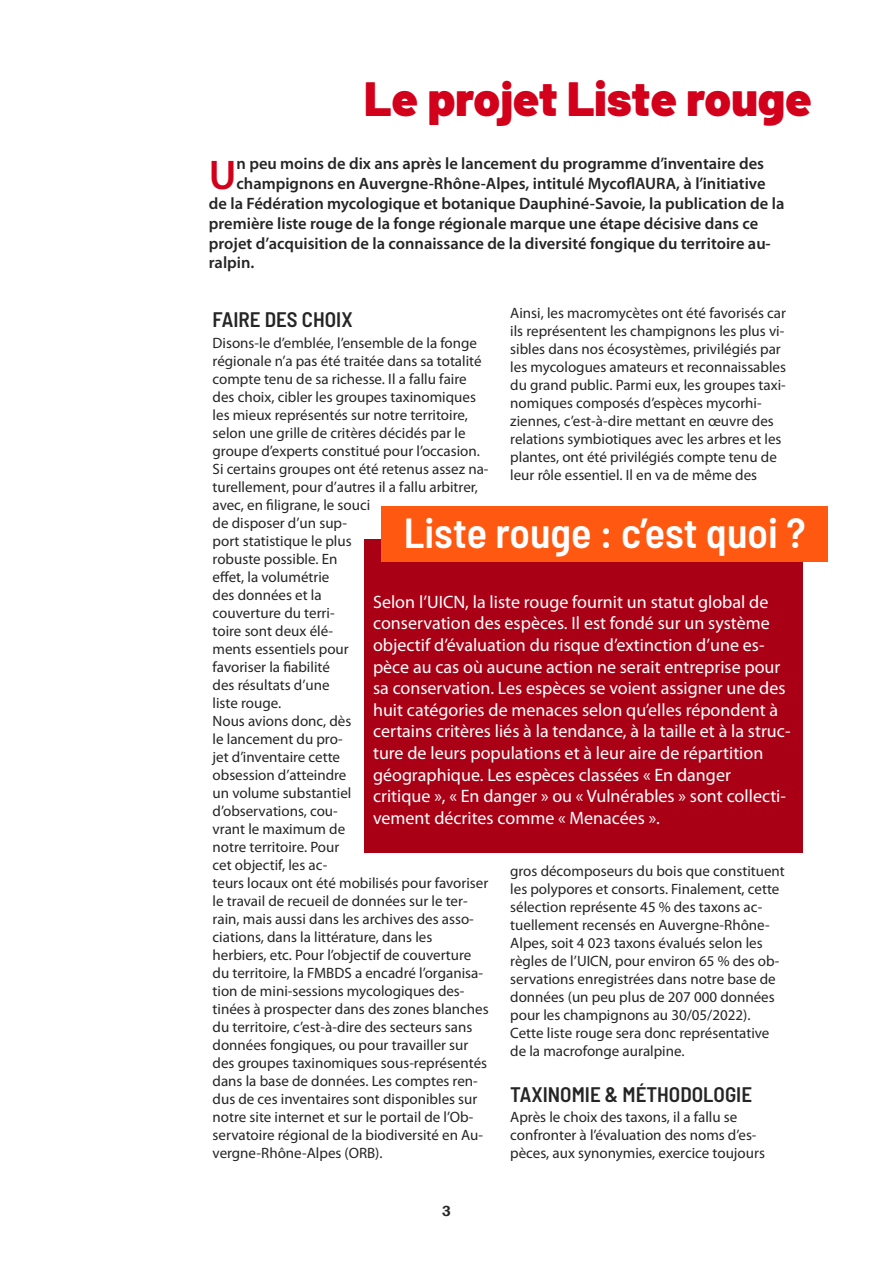
<style>
.page{position:relative;width:893px;height:1263px;background:#fff}
.page>*{position:absolute;margin:0;border:0;box-sizing:border-box;transform-origin:0 0}
.t1{font:900 48px "Barlow";color:#d3001b}
.t2{font:600 semi-condensed 42px "Barlow";color:#fff}
.t3{font:600 41.7px "Myriad Pro";color:#d3001b}
.t4{font:600 semi-condensed 21px "Barlow";color:#262526}
.t5{font:18px/21.6px "Myriad Pro";color:#fff}
.t6{font:600 16.5px "Myriad Pro";color:#262526}
.t7{font:15px/18px "Myriad Pro";color:#262526}
.t8{font:600 15px "Franklin Gothic";color:#262526}
</style>
<div class="page">
<div style="left:364px;top:539px;width:438px;height:313px;background:#a90016"></div>
<div style="left:381px;top:506px;width:447px;height:56px;background:#ff5911"></div>
<h1 class="t1" style="left:364px;top:81px;width:449px">Le projet Liste rouge</h1>
<h3 class="t3" style="left:209px;top:159px;width:29px">U</h3>
<p class="t6" style="left:236px;top:157px;width:529px">n peu moins de dix ans après le lancement du programme d’inventaire des</p>
<p class="t6" style="left:236px;top:177px;width:531px">champignons en Auvergne-Rhône-Alpes, intitulé MycoflAURA, à l’initiative</p>
<p class="t6" style="left:209px;top:197px;width:577px">de la Fédération mycologique et botanique Dauphiné-Savoie, la publication de la</p>
<p class="t6" style="left:209px;top:217px;width:551px">première liste rouge de la fonge régionale marque une étape décisive dans ce</p>
<p class="t6" style="left:209px;top:237px;width:563px">projet d’acquisition de la connaissance de la diversité fongique du territoire au-</p>
<p class="t6" style="left:209px;top:256px;width:47px">ralpin.</p>
<p class="t7" style="left:510px;top:304px;width:277px">Ainsi, les macromycètes ont été favorisés car ils représentent les champignons les plus vi&shy;sibles dans nos écosystèmes, privilégiés par les mycologues amateurs et reconnaissables du grand public. Parmi eux, les groupes taxi&shy;nomiques composés d’espèces mycorhi&shy;ziennes, c’est-à-dire mettant en œuvre des relations symbiotiques avec les arbres et les plantes, ont été privilégiés compte tenu de leur rôle essentiel. Il en va de même des</p>
<h3 class="t4" style="left:213px;top:312px;width:142px">FAIRE DES CHOIX</h3>
<p class="t7" style="left:213px;top:334px;width:278px">Disons-le d’emblée, l’ensemble de la fonge régionale n’a pas été traitée dans sa totalité compte tenu de sa richesse. Il a fallu faire des choix, cibler les groupes taxinomiques les mieux représentés sur notre territoire, selon une grille de critères décidés par le groupe d’experts constitué pour l’occasion.<br>Si certains groupes ont été retenus assez na&shy;turellement, pour d’autres il a fallu arbitrer, avec, en filigrane, le souci<br>de disposer d’un sup-<br>port statistique le plus<br>robuste possible. En<br>effet, la volumétrie<br>des données et la<br>couverture du terri-<br>toire sont deux élé-<br>ments essentiels pour<br>favoriser la fiabilité<br>des résultats d’une<br>liste rouge.<br>Nous avions donc, dès<br>le lancement du pro-<br>jet d’inventaire cette<br>obsession d’atteindre<br>un volume substantiel<br>d’observations, cou-<br>vrant le maximum de<br>notre territoire. Pour<br>cet objectif, les ac-<br>teurs locaux ont été mobilisés pour favoriser le travail de recueil de données sur le ter&shy;rain, mais aussi dans les archives des asso&shy;ciations, dans la littérature, dans les herbiers, etc. Pour l’objectif de couverture du territoire, la FMBDS a encadré l’organisa&shy;tion de mini-sessions mycologiques des&shy;tinées à prospecter dans des zones blanches du territoire, c’est-à-dire des secteurs sans données fongiques, ou pour travailler sur des groupes taxinomiques sous-représentés dans la base de données. Les comptes ren&shy;dus de ces inventaires sont disponibles sur notre site internet et sur le portail de l’Ob&shy;servatoire régional de la biodiversité en Au&shy;vergne-Rhône-Alpes (ORB).</p>
<h2 class="t2" style="left:404px;top:518px;width:403px">Liste rouge : cíest quoi ?</h2>
<p class="t5" style="left:373px;top:591px;width:419px">Selon l’UICN, la liste rouge fournit un statut global de conservation des espèces. Il est fondé sur un système objectif d’évaluation du risque d’extinction d’une es&shy;pèce au cas où aucune action ne serait entreprise pour sa conservation. Les espèces se voient assigner une des huit catégories de menaces selon qu’elles répondent à certains critères liés à la tendance, à la taille et à la struc&shy;ture de leurs populations et à leur aire de répartition géographique. Les espèces classées « En danger critique », « En danger » ou « Vulnérables » sont collecti&shy;vement décrites comme « Menacées ».</p>
<p class="t7" style="left:510px;top:862px;width:276px">gros décomposeurs du bois que constituent les polypores et consorts. Finalement, cette sélection représente 45 % des taxons ac&shy;tuellement recensés en Auvergne-Rhône-Alpes, soit 4 023 taxons évalués selon les règles de l’UICN, pour environ 65 % des ob&shy;servations enregistrées dans notre base de données (un peu plus de 207 000 données pour les champignons au 30/05/2022).<br>Cette liste rouge sera donc représentative de la macrofonge auralpine.</p>
<h3 class="t4" style="left:510px;top:1086px;width:243px">TAXINOMIE &amp; M…THODOLOGIE</h3>
<p class="t7" style="left:510px;top:1108px;width:256px">Après le choix des taxons, il a fallu se confronter à l’évaluation des noms d’es&shy;pèces, aux synonymies, exercice toujours</p>
<p class="t8" style="left:442px;top:1202px;width:10px">3</p>
</div>
